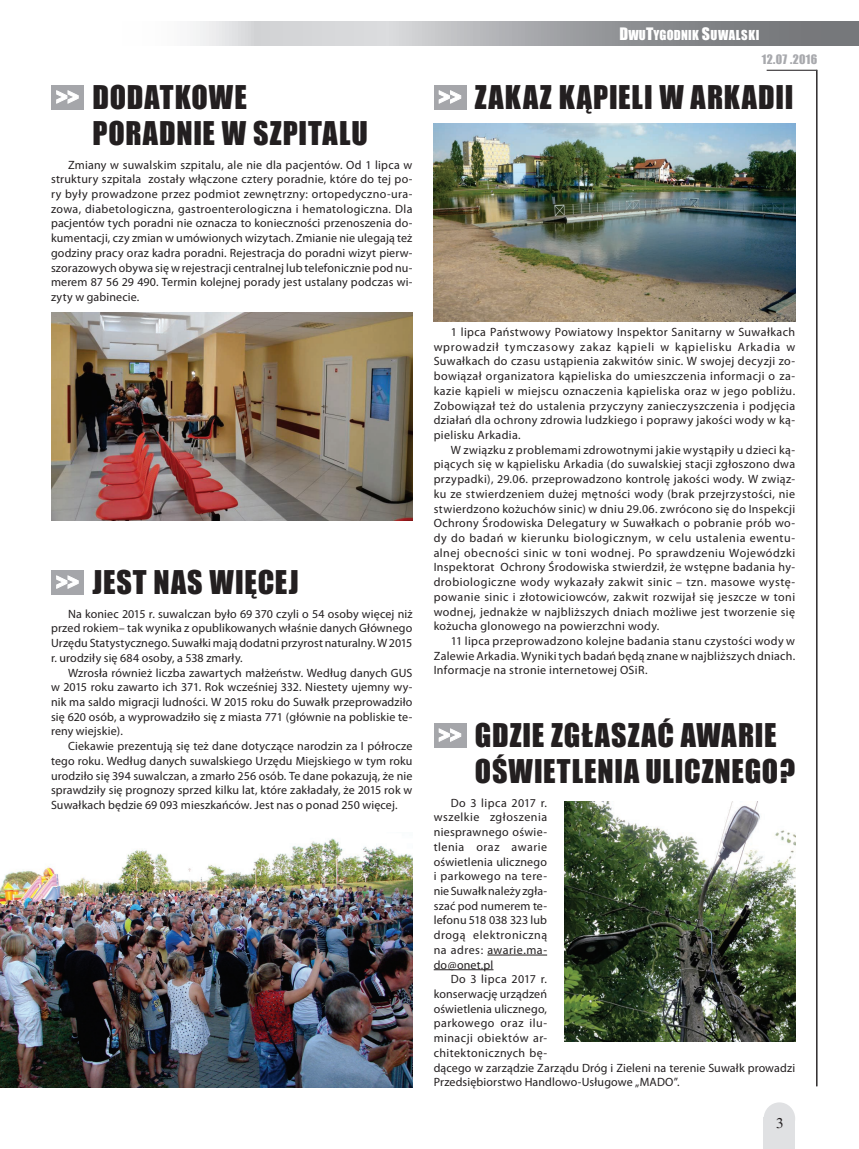
<style>
.page{position:relative;width:859px;height:1149px;background:#fff}
.page>*{position:absolute;margin:0;border:0;box-sizing:border-box;transform-origin:0 0}
._2_tytul_impact_22{font:30px/36px "Impact";letter-spacing:.03em;color:#231f20}
.t1{font:25.2px "Impact";color:#fff;scale:.87 1}
.t2{font:15px "Times";color:#231f20}
._1_tekst{font:12.6px "Impact";letter-spacing:.015em;color:#fff}
._6_ramka{font:12px/14.7px "Myriad Pro";letter-spacing:.015em;color:#231f20;text-align:justify}
._1_tekst-2{font:12px "Impact";letter-spacing:.03em;color:#a8a9ad}
.s1{font-size:15.75px}
</style>
<div class="page">
<svg style="left:193px;top:21px;width:666px;height:25px;background:#abadaf"></svg>
<hr style="left:816px;top:70px;width:1px;height:1015px;background:#231f20">
<hr style="left:767px;top:70px;width:50px;height:1px;background:#231f20">
<div style="left:764px;top:1101px;width:31px;height:33px;background:#e0e1e3;border-radius:50%"></div>
<div style="left:764px;top:1117px;width:31px;height:31px;background:#e0e1e3"></div>
<hr style="left:487px;top:954px;width:60px;height:1px;background:#231f20">
<hr style="left:434px;top:969px;width:59px;height:1px;background:#231f20">
<img style="left:434px;top:123px;width:361px;height:198px">
<img style="left:51px;top:312px;width:361px;height:208px">
<img style="left:0;top:838px;width:412px;height:248px">
<div style="left:51px;top:85px;width:33px;height:24px;background:#a5a6aa"></div>
<svg style="left:56px;top:90px;width:22px;height:13px"></svg>
<div style="left:434px;top:85px;width:32px;height:24px;background:#a5a6aa"></div>
<svg style="left:439px;top:90px;width:22px;height:13px"></svg>
<div style="left:51px;top:570px;width:33px;height:24px;background:#a5a6aa"></div>
<svg style="left:56px;top:575px;width:22px;height:13px"></svg>
<div style="left:434px;top:723px;width:32px;height:24px;background:#a5a6aa"></div>
<svg style="left:439px;top:728px;width:22px;height:13px"></svg>
<img style="left:564px;top:801px;width:231px;height:239px">
<p class="_1_tekst" style="left:619px;top:26px;width:141px"><span class="s1">D</span>WU<span class="s1">T</span>YGODNIK <span class="s1">S</span>UWALSKI</p>
<p class="_2_tytul_impact_22" style="left:92px;top:78px;width:156px">DODATKOWE</p>
<p class="_2_tytul_impact_22" style="left:92px;top:114px;width:277px">PORADNIE W SZPITALU</p>
<p class="_6_ramka" style="left:51px;top:157px;width:363px;text-indent:17px">Zmiany w suwalskim szpitalu, ale nie dla pacjentów. Od 1 lipca w struktury szpitala zostały włączone cztery poradnie, które do tej po&shy;ry były prowadzone przez podmiot zewnętrzny: ortopedyczno-ura&shy;zowa, diabetologiczna, gastroenterologiczna i hematologiczna. Dla pacjentów tych poradni nie oznacza to konieczności przenoszenia do&shy;kumentacji, czy zmian w umówionych wizytach. Zmianie nie ulegają też godziny pracy oraz kadra poradni. Rejestracja do poradni wizyt pierw&shy;szorazowych obywa się w rejestracji centralnej lub telefonicznie pod nu&shy;merem 87 56 29 490. Termin kolejnej porady jest ustalany podczas wi&shy;zyty w gabinecie.</p>
<p class="t1" style="left:56px;top:78px;width:28px">&gt;&gt;</p>
<p class="t1" style="left:438px;top:78px;width:28px">&gt;&gt;</p>
<p class="_1_tekst-2" style="left:762px;top:50px;width:57px">12.07 .2016</p>
<p class="_2_tytul_impact_22" style="left:475px;top:78px;width:320px">ZAKAZ KĄPIELI W ARKADII</p>
<p class="_2_tytul_impact_22" style="left:92px;top:563px;width:208px">JEST NAS WIĘCEJ</p>
<p class="_6_ramka" style="left:51px;top:606px;width:363px;text-indent:17px">Na koniec 2015 r. suwalczan było 69 370 czyli o 54 osoby więcej niż przed rokiem– tak wynika z opublikowanych właśnie danych Głównego Urzędu Statystycznego. Suwałki mają dodatni przyrost naturalny. W 2015 r. urodziły się 684 osoby, a 538 zmarły.</p>
<p class="_6_ramka" style="left:51px;top:665px;width:363px;text-indent:17px">Wzrosła również liczba zawartych małżeństw. Według danych GUS w 2015 roku zawarto ich 371. Rok wcześniej 332. Niestety ujemny wy&shy;nik ma saldo migracji ludności. W 2015 roku do Suwałk przeprowadziło się 620 osób, a wyprowadziło się z miasta 771 (głównie na pobliskie te&shy;reny wiejskie).</p>
<p class="_6_ramka" style="left:51px;top:738px;width:363px;text-indent:17px">Ciekawie prezentują się też dane dotyczące narodzin za I półrocze tego roku. Według danych suwalskiego Urzędu Miejskiego w tym roku urodziło się 394 suwalczan, a zmarło 256 osób. Te dane pokazują, że nie sprawdziły się prognozy sprzed kilku lat, które zakładały, że 2015 rok w Suwałkach będzie 69 093 mieszkańców. Jest nas o ponad 250 więcej.</p>
<p class="t1" style="left:56px;top:562px;width:28px">&gt;&gt;</p>
<p class="_6_ramka" style="left:434px;top:325px;width:363px;text-indent:17px">1 lipca Państwowy Powiatowy Inspektor Sanitarny w Suwałkach wprowadził tymczasowy zakaz kąpieli w kąpielisku Arkadia w Suwałkach do czasu ustąpienia zakwitów sinic. W swojej decyzji zo&shy;bowiązał organizatora kąpieliska do umieszczenia informacji o za&shy;kazie kąpieli w miejscu oznaczenia kąpieliska oraz w jego pobliżu.<br>Zobowiązał też do ustalenia przyczyny zanieczyszczenia i podjęcia działań dla ochrony zdrowia ludzkiego i poprawy jakości wody w ką&shy;pielisku Arkadia.</p>
<p class="_6_ramka" style="left:434px;top:442px;width:363px;text-indent:17px">W związku z problemami zdrowotnymi jakie wystąpiły u dzieci ką&shy;piących się w kąpielisku Arkadia (do suwalskiej stacji zgłoszono dwa przypadki), 29.06. przeprowadzono kontrolę jakości wody. W związ&shy;ku ze stwierdzeniem dużej mętności wody (brak przejrzystości, nie stwierdzono kożuchów sinic) w dniu 29.06. zwrócono się do Inspekcji Ochrony Środowiska Delegatury w Suwałkach o pobranie prób wo&shy;dy do badań w kierunku biologicznym, w celu ustalenia ewentu&shy;alnej obecności sinic w toni wodnej. Po sprawdzeniu Wojewódzki Inspektorat Ochrony Środowiska stwierdził, że wstępne badania hy&shy;drobiologiczne wody wykazały zakwit sinic – tzn. masowe wystę&shy;powanie sinic i złotowiciowców, zakwit rozwijał się jeszcze w toni wodnej, jednakże w najbliższych dniach możliwe jest tworzenie się kożucha glonowego na powierzchni wody.</p>
<p class="_6_ramka" style="left:434px;top:633px;width:363px;text-indent:17px">11 lipca przeprowadzono kolejne badania stanu czystości wody w Zalewie Arkadia. Wyniki tych badań będą znane w najbliższych dniach.<br>Informacje na stronie internetowej OSiR.</p>
<p class="_2_tytul_impact_22" style="left:475px;top:716px;width:322px">GDZIE ZGŁASZAĆ AWARIE<br>OŚWIETLENIA ULICZNEGO?</p>
<p class="_6_ramka" style="left:434px;top:795px;width:115px;text-indent:17px">Do 3 lipca 2017 r. wszelkie zgłoszenia niesprawnego oświe&shy;tlenia oraz awarie oświetlenia ulicznego i parkowego na tere&shy;nie Suwałk należy zgła&shy;szać pod numerem te&shy;lefonu 518 038 323 lub drogą elektroniczną na adres: awarie.ma&shy;do@onet.pl</p>
<p class="_6_ramka" style="left:434px;top:971px;width:363px;text-align:left;text-indent:17px">Do 3 lipca 2017 r.<br>konserwację urządzeń<br>oświetlenia ulicznego,<br>parkowego oraz ilu-<br>minacji obiektów ar-<br>chitektonicznych bę-<br>dącego w zarządzie Zarządu Dróg i Zieleni na terenie Suwałk prowadzi<br>Przedsiębiorstwo Handlowo-Usługowe „MADO”.</p>
<p class="t1" style="left:438px;top:715px;width:28px">&gt;&gt;</p>
<p class="t2" style="left:776px;top:1113px;width:9px">3</p>
</div>
